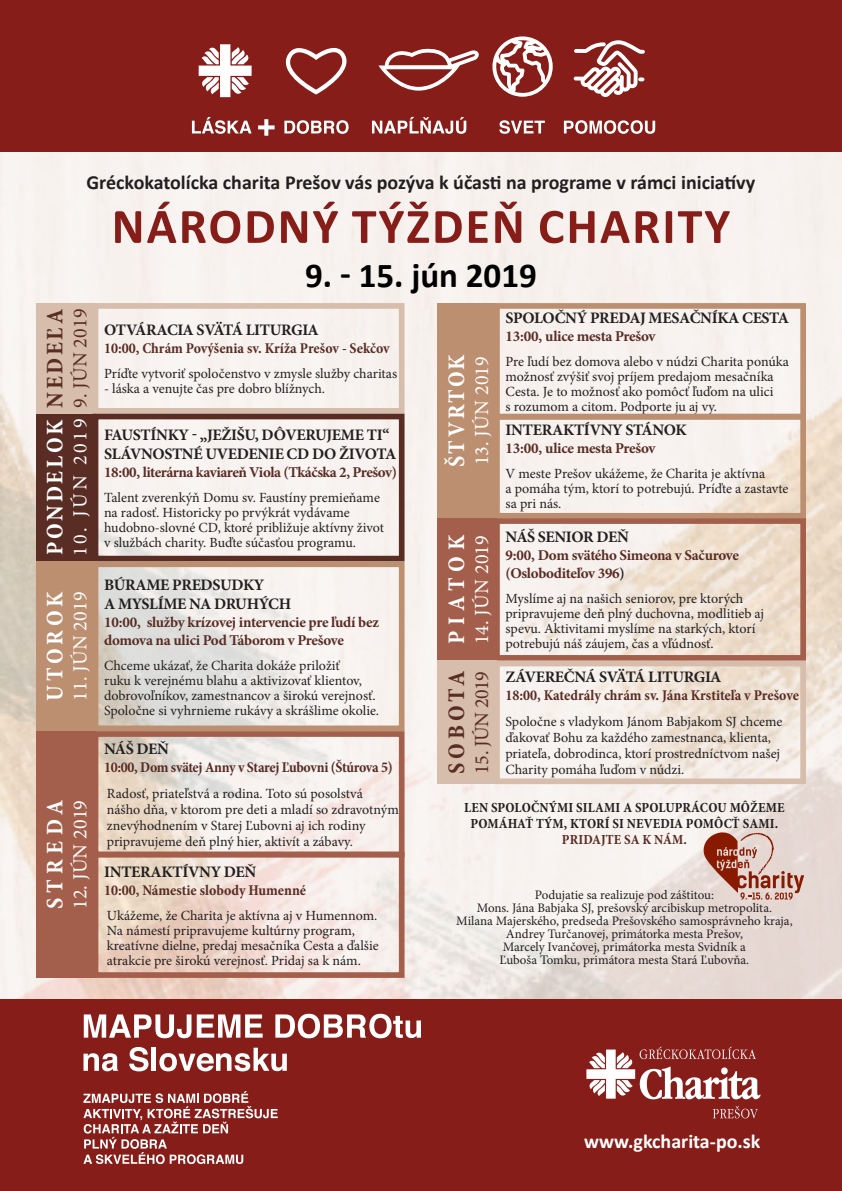
<style>
.page{position:relative;width:842px;height:1191px;background:#fff}
.page>*{position:absolute;margin:0;border:0;box-sizing:border-box;transform-origin:0 0}
.t1{font:700 50px "Calibri";letter-spacing:.04em;color:#871d19}
.t2{font:700 35px "Calibri";color:#000}
.t3{font:700 condensed 24px "Minion Pro";letter-spacing:.145em;color:#fff}
.t4{font:700 condensed 24px "Minion Pro";letter-spacing:.13em;color:#592c24}
.t5{font:700 condensed 24px "Minion Pro";letter-spacing:.11em;color:#fff}
.t6{font:700 condensed 24px "Minion Pro";letter-spacing:.09em;color:#fff}
.t7{font:700 20px "Calibri";color:#231f20}
.t8{font:20px "Minion Pro";letter-spacing:.01em;color:#fff}
.t9{font:700 20px "Calibri";color:#fff}
.t10{font:20px "Minion Pro";letter-spacing:-.02em;color:#592c24}
.t11{font:20px "Minion Pro";letter-spacing:.14em;color:#fff}
.t12{font:700 16px "Minion Pro";letter-spacing:-.02em;color:#231f20}
.t13{font:700 15px/18px "Minion Pro";letter-spacing:-.02em;color:#592c24}
.t14{font:700 condensed 15px "Minion Pro";letter-spacing:-.005em;color:#592c24}
.t15{font:700 condensed 15px "Minion Pro";letter-spacing:-.025em;color:#592c24}
.t16{font:14px/15px "Minion Pro";letter-spacing:-.005em;color:#231f20}
.t17{font:700 condensed 14px/16px "Minion Pro";letter-spacing:.01em;color:#231f20;text-align:center}
.t18{font:13px/13px "Minion Pro";letter-spacing:-.005em;color:#231f20;text-align:center}
.s1{color:#231f20}
.s2{color:#592c24}
</style>
<div class="page">
<img style="left:0;top:151px;width:842px;height:848px">
<div style="left:0;top:999px;width:842px;height:192px;background:#871d19"></div>
<svg style="left:83px;top:1091px;width:195px;height:73px"></svg>
<svg style="left:84px;top:1014px;width:107px;height:24px"></svg>
<svg style="left:197px;top:1014px;width:66px;height:23px"></svg>
<svg style="left:275px;top:1013px;width:146px;height:25px"></svg>
<svg style="left:84px;top:1053px;width:34px;height:18px"></svg>
<svg style="left:129px;top:1047px;width:19px;height:24px"></svg>
<hr style="left:152px;top:1047px;width:4px;height:23px;background:#fff">
<svg style="left:159px;top:1047px;width:128px;height:24px"></svg>
<div style="left:0;top:0;width:842px;height:151px;background:#871d19"></div>
<svg style="left:192px;top:117px;width:60px;height:17px"></svg>
<svg style="left:284px;top:120px;width:65px;height:14px"></svg>
<svg style="left:372px;top:117px;width:94px;height:17px"></svg>
<svg style="left:499px;top:120px;width:46px;height:14px"></svg>
<svg style="left:564px;top:120px;width:91px;height:14px"></svg>
<svg style="left:258px;top:119px;width:17px;height:17px"></svg>
<svg style="left:574px;top:40px;width:71px;height:57px"></svg>
<svg style="left:285px;top:47px;width:62px;height:48px"></svg>
<svg style="left:378px;top:48px;width:101px;height:43px"></svg>
<svg style="left:492px;top:36px;width:61px;height:61px"></svg>
<svg style="left:199px;top:44px;width:53px;height:53px"></svg>
<img style="left:586px;top:1046px;width:175px;height:73px">
<div style="left:36px;top:303px;width:60px;height:111px;background:#d7bdac"></div>
<div style="left:93px;top:303px;width:312px;height:111px;border:6px solid #d7bdac"></div>
<div style="left:36px;top:414px;width:60px;height:147px;background:#592c24"></div>
<div style="left:93px;top:414px;width:312px;height:147px;border:6px solid #592c24"></div>
<div style="left:36px;top:561px;width:60px;height:170px;background:#bc8f70"></div>
<div style="left:93px;top:561px;width:312px;height:170px;border:6px solid #bc8f70"></div>
<div style="left:36px;top:731px;width:60px;height:247px;background:#a35f4b"></div>
<div style="left:93px;top:731px;width:312px;height:126px;border:6px solid #a35f4b"></div>
<div style="left:93px;top:851px;width:312px;height:127px;border:6px solid #a35f4b"></div>
<svg style="left:611px;top:483px;width:5px;height:5px"></svg>
<svg style="left:556px;top:502px;width:5px;height:4px"></svg>
<div style="left:437px;top:303px;width:60px;height:215px;background:#bc8f70"></div>
<div style="left:494px;top:303px;width:312px;height:117px;border:6px solid #bc8f70"></div>
<div style="left:494px;top:414px;width:312px;height:104px;border:6px solid #bc8f70"></div>
<div style="left:437px;top:518px;width:60px;height:143px;background:#a35f4b"></div>
<div style="left:494px;top:518px;width:312px;height:142px;border:6px solid #a35f4b"></div>
<svg style="left:701px;top:831px;width:103px;height:68px"></svg>
<div style="left:437px;top:660px;width:60px;height:124px;background:#d7bdac"></div>
<div style="left:494px;top:660px;width:312px;height:124px;border:6px solid #d7bdac"></div>
<p class="t7" style="left:87px;top:170px;width:670px">Gréckokatolícka charita Prešov vás pozýva k účasti na programe v rámci iniciatívy</p>
<p class="t1" style="left:112px;top:195px;width:620px">NÁRODNÝ TÝŽDEŇ CHARITY</p>
<p class="t2" style="left:305px;top:253px;width:233px">9. - 15. jún 2019</p>
<p class="t4" style="left:38px;top:408px;width:101px;rotate:-90deg">NEDEĽA</p>
<p class="t10" style="left:67px;top:408px;width:101px;rotate:-90deg">9. JÚN 2019</p>
<p class="t12" style="left:104px;top:319px;width:216px">OTVÁRACIA SVÄTÁ LITURGIA</p>
<p class="t14" style="left:104px;top:338px;width:287px">10:00, Chrám Povýšenia sv. Kríža Prešov - Sekčov</p>
<p class="t16" style="left:104px;top:366px;width:295px">Príďte vytvoriť spoločenstvo v zmysle služby charitas</p>
<p class="t16" style="left:104px;top:381px;width:223px">- láska a venujte čas pre dobro blížnych.</p>
<p class="t5" style="left:38px;top:555px;width:137px;rotate:-90deg">PONDELOK</p>
<p class="t11" style="left:67px;top:556px;width:139px;rotate:-90deg">10. JÚN 2019</p>
<p class="t12" style="left:104px;top:423px;width:287px">FAUSTÍNKY - „JEŽIŠU, DÔVERUJEME TI“</p>
<p class="t12" style="left:104px;top:442px;width:294px">SLÁVNOSTNÉ UVEDENIE CD DO ŽIVOTA</p>
<p class="t13" style="left:104px;top:463px;width:294px">18:00, literárna kaviareň Viola (Tkáčska 2, Prešov)</p>
<p class="t16" style="left:104px;top:490px;width:277px">Talent zverenkýň Domu sv. Faustíny premieňame</p>
<p class="t16" style="left:104px;top:505px;width:282px">na radosť. Historicky po prvýkrát vydávame hudobno-slovné CD, ktoré približuje aktívny život</p>
<p class="t16" style="left:104px;top:535px;width:253px">v službách charity. Buďte súčasťou programu.</p>
<p class="t3" style="left:38px;top:700px;width:110px;rotate:-90deg">UTOROK</p>
<p class="t8" style="left:67px;top:701px;width:111px;rotate:-90deg">11. JÚN 2019</p>
<p class="t3" style="left:38px;top:909px;width:111px;rotate:-90deg">STREDA</p>
<p class="t8" style="left:67px;top:909px;width:111px;rotate:-90deg">12. JÚN 2019</p>
<p class="t12" style="left:104px;top:573px;width:162px">BÚRAME PREDSUDKY</p>
<p class="t12" style="left:104px;top:592px;width:189px">A MYSLÍME NA DRUHÝCH</p>
<p class="t13" style="left:104px;top:613px;width:276px">10:00, služby krízovej intervencie pre ľudí bez domova na ulici Pod Táborom v Prešove</p>
<p class="t16" style="left:104px;top:658px;width:273px">Chceme ukázať, že Charita dokáže priložiť<br>ruku k verejnému blahu a aktivizovať klientov, dobrovoľníkov, zamestnancov a širokú verejnosť.</p>
<p class="t16" style="left:104px;top:703px;width:277px">Spoločne si vyhrnieme rukávy a skrášlime okolie.</p>
<p class="t12" style="left:104px;top:737px;width:66px">NÁŠ DEŇ</p>
<p class="t15" style="left:104px;top:757px;width:290px">10:00, Dom svätej Anny v Starej Ľubovni (Štúrova 5)</p>
<p class="t16" style="left:107px;top:785px;width:293px;line-height:16px">Radosť, priateľstvá a rodina. Toto sú posolstvá nášho dňa, v ktorom pre deti a mladí so zdravotným znevýhodnením v Starej Ľubovni aj ich rodiny pripravujeme deň plný hier, aktivít a zábavy.</p>
<p class="t12" style="left:104px;top:860px;width:154px">INTERAKTÍVNY DEŇ</p>
<p class="t14" style="left:104px;top:879px;width:204px">10:00, Námestie slobody Humenné</p>
<p class="t16" style="left:107px;top:907px;width:272px">Ukážeme, že Charita je aktívna aj v Humennom.</p>
<p class="t16" style="left:107px;top:922px;width:273px">Na námestí pripravujeme kultúrny program, kreatívne dielne, predaj mesačníka Cesta a ďalšie atrakcie pre širokú verejnosť. Pridaj sa k nám.</p>
<p class="t6" style="left:440px;top:467px;width:114px;rotate:-90deg">ŠTVRTOK</p>
<p class="t8" style="left:468px;top:465px;width:111px;rotate:-90deg">13. JÚN 2019</p>
<p class="t3" style="left:440px;top:644px;width:111px;rotate:-90deg">PIATOK</p>
<p class="t8" style="left:468px;top:644px;width:111px;rotate:-90deg">14. JÚN 2019</p>
<p class="t12" style="left:505px;top:307px;width:285px">SPOLOČNÝ PREDAJ MESAČNÍKA CESTA</p>
<p class="t13" style="left:505px;top:327px;width:152px">13:00, ulice mesta Prešov</p>
<p class="t16" style="left:505px;top:354px;width:285px">Pre ľudí bez domova alebo v núdzi Charita ponúka možnosť zvýšiť svoj príjem predajom mesačníka<br>Cesta. Je to možnosť ako pomôcť ľuďom na ulici</p>
<p class="t16" style="left:505px;top:399px;width:213px">s rozumom a citom. Podporte ju aj vy.</p>
<p class="t12" style="left:505px;top:419px;width:183px">INTERAKTÍVNY STÁNOK</p>
<p class="t13" style="left:505px;top:439px;width:152px">13:00, ulice mesta Prešov</p>
<p class="t16" style="left:505px;top:466px;width:261px">V meste Prešov ukážeme, že Charita je aktívna</p>
<p class="t16" style="left:505px;top:481px;width:285px">a pomáha tým, ktorí to potrebujú. Príďte a zastavte sa pri nás.</p>
<p class="t12" style="left:505px;top:526px;width:125px">NÁŠ SENIOR DEŇ</p>
<p class="t13" style="left:505px;top:546px;width:235px">9:00, Dom svätého Simeona v Sačurove (Osloboditeľov 396<span class="s1">)</span></p>
<p class="t16" style="left:505px;top:591px;width:260px">Myslíme aj na našich seniorov, pre ktorých pripravujeme deň plný duchovna, modlitieb aj spevu. Aktivitami myslíme na starkých, ktorí potrebujú náš záujem, čas a vľúdnosť.</p>
<p class="t4" style="left:440px;top:773px;width:104px;rotate:-90deg">SOBOTA</p>
<p class="t10" style="left:468px;top:773px;width:104px;rotate:-90deg">15. JÚN 2019</p>
<p class="t12" style="left:505px;top:666px;width:217px">ZÁVEREČNÁ SVÄTÁ LITURGIA</p>
<p class="t14" style="left:505px;top:685px;width:295px">18:00, Katedrály chrám sv. Jána Krstiteľa v Prešove</p>
<p class="t16" style="left:505px;top:714px;width:279px;line-height:16px">Spoločne s vladykom Jánom Babjakom SJ chceme ďakovať Bohu za každého zamestnanca, klienta, priateľa, dobrodinca, ktorí prostredníctvom našej Charity pomáha ľuďom v núdzi.</p>
<p class="t17" style="left:464px;top:799px;width:322px">LEN SPOLOČNÝMI SILAMI A SPOLUPRÁCOU MÔŽEME<br>POMÁHAŤ TÝM, KTORÍ SI NEVEDIA POMÔCŤ SAMI.<br><span class="s2">PRIDAJTE SA K NÁM.</span></p>
<p class="t18" style="left:535px;top:888px;width:181px">Podujatie sa realizuje pod záštitou:</p>
<p class="t18" style="left:477px;top:901px;width:297px">Mons. Jána Babjaka SJ, prešovský arcibiskup metropolita.</p>
<p class="t18" style="left:456px;top:914px;width:338px">Milana Majerského, predseda Prešovského samosprávneho kraja,<br>Andrey Turčanovej, primátorka mesta Prešov,</p>
<p class="t18" style="left:503px;top:940px;width:244px">Marcely Ivančovej, primátorka mesta Svidník a</p>
<p class="t18" style="left:500px;top:953px;width:251px">Ľuboša Tomku, primátora mesta Stará Ľubovňa.</p>
<p class="t9" style="left:584px;top:1129px;width:178px">www.gkcharita-po.sk</p>
</div>
